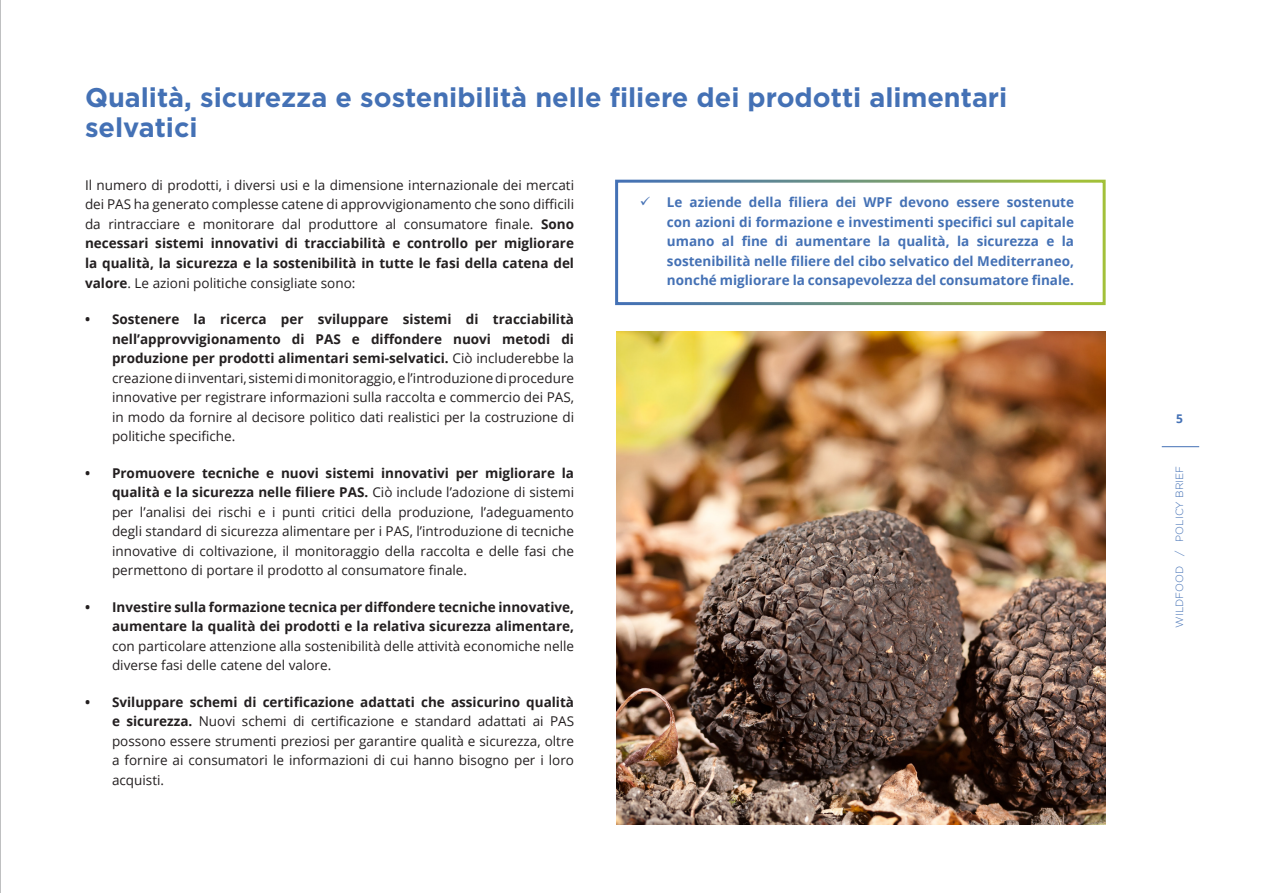
<style>
.page{position:relative;width:1263px;height:893px;background:#fff}
.page>*{position:absolute;margin:0;border:0;box-sizing:border-box;transform-origin:0 0}
.t1{font:700 27px/30px "Gotham";color:#4471b5}
.t2{font:13.5px/19.5px "Open Sans";color:#231f20;text-align:justify}
.t3{font:700 13.5px/19.5px "Open Sans";color:#4471b5;text-align:justify}
.t4{font:700 13.5px/19.5px "Open Sans";color:#231f20;text-align:justify}
.t5{font:700 12px "Open Sans";color:#4471b5}
.t6{font:300 10.5px "Gotham";color:#4471b5}
.s1{font-weight:700}
.s2{font-weight:400}
</style>
<div class="page">
<hr style="left:1162px;top:446px;width:37px;height:1px;background:#4471b5">
<hr style="left:0;top:0;width:1px;height:893px;background:#808285">
<div style="left:615px;top:180px;width:491px;height:125px;border:3px solid #fff"></div>
<img style="left:617px;top:332px;width:489px;height:493px">
<p class="t1" style="left:85px;top:82px;width:924px">Qualità, sicurezza e sostenibilità nelle filiere dei prodotti alimentari selvatici</p>
<p class="t2" style="left:85px;top:175px;width:490px">Il numero di prodotti, i diversi usi e la dimensione internazionale dei mercati dei PAS ha generato complesse catene di approvvigionamento che sono difficili da rintracciare e monitorare dal produttore al consumatore finale. <span class="s1">Sono necessari sistemi innovativi di tracciabilità e controllo per migliorare la qualità, la sicurezza e la sostenibilità in tutte le fasi della catena del valore</span>. Le azioni politiche consigliate sono:</p>
<p class="t2" style="left:112px;top:309px;width:463px;text-indent:-27px"><span class="s1">• Sostenere la ricerca per sviluppare sistemi di tracciabilità nell’approvvigionamento di PAS e diffondere nuovi metodi di produzione per prodotti alimentari semi-selvatici.</span> Ciò includerebbe la creazione di inventari, sistemi di monitoraggio, e l’introduzione di procedure innovative per registrare informazioni sulla raccolta e commercio dei PAS, in modo da fornire al decisore politico dati realistici per la costruzione di politiche specifiche.</p>
<p class="t2" style="left:112px;top:462px;width:463px;text-indent:-27px"><span class="s1">• Promuovere tecniche e nuovi sistemi innovativi per migliorare la qualità e la sicurezza nelle filiere PAS.</span> Ciò include l’adozione di sistemi per l’analisi dei rischi e i punti critici della produzione, l’adeguamento degli standard di sicurezza alimentare per i PAS, l’introduzione di tecniche innovative di coltivazione, il monitoraggio della raccolta e delle fasi che permettono di portare il prodotto al consumatore finale.</p>
<p class="t4" style="left:112px;top:597px;width:463px;text-indent:-27px">• Investire sulla formazione tecnica per diffondere tecniche innovative, aumentare la qualità dei prodotti e la relativa sicurezza alimentare, <span class="s2">con particolare attenzione alla sostenibilità delle attività economiche nelle diverse fasi delle catene del valore.</span></p>
<p class="t2" style="left:112px;top:692px;width:463px;text-indent:-27px"><span class="s1">• Sviluppare schemi di certificazione adattati che assicurino qualità e sicurezza.</span> Nuovi schemi di certificazione e standard adattati ai PAS possono essere strumenti preziosi per garantire qualità e sicurezza, oltre a fornire ai consumatori le informazioni di cui hanno bisogno per i loro acquisti.</p>
<p class="t3" style="left:667px;top:192px;width:409px;text-indent:-27px">✓ Le aziende della filiera dei WPF devono essere sostenute con azioni di formazione e investimenti specifici sul capitale umano al fine di aumentare la qualità, la sicurezza e la sostenibilità nelle filiere del cibo selvatico del Mediterraneo, nonché migliorare la consapevolezza del consumatore finale.</p>
<p class="t5" style="left:1176px;top:410px;width:8px">5</p>
<p class="t6" style="left:1174px;top:628px;width:163px;rotate:-90deg">WILDFOOD / POLICY BRIEF</p>
</div>
